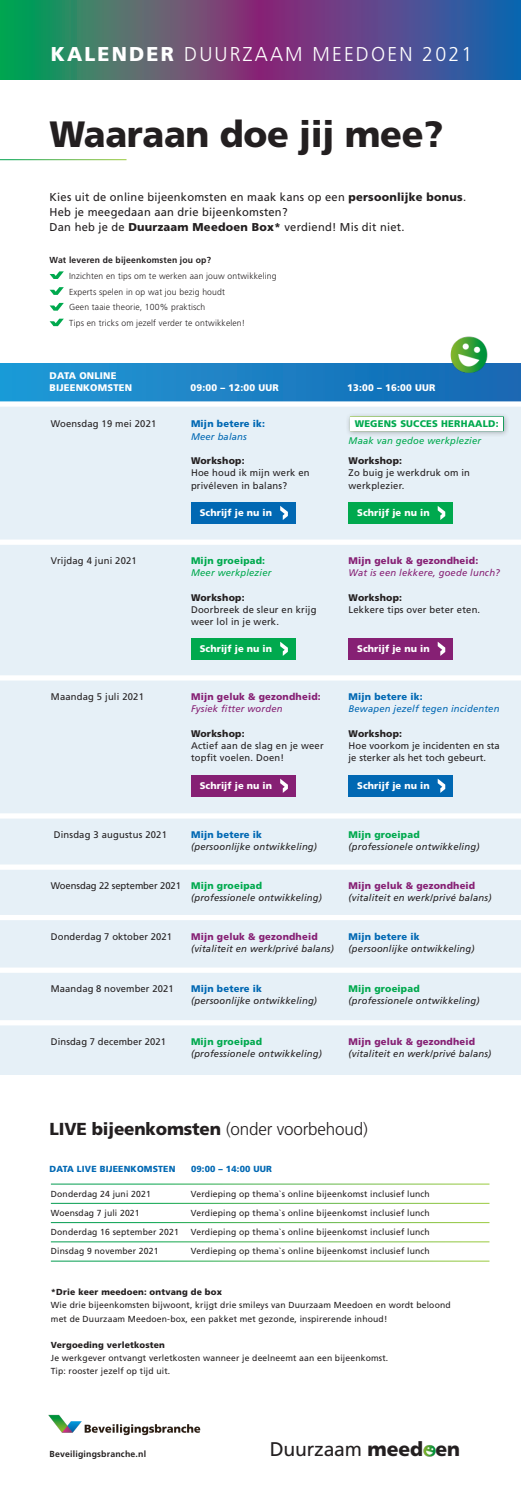
<style>
.page{position:relative;width:521px;height:1489px;background:#fff}
.page>*{position:absolute;margin:0;border:0;box-sizing:border-box;transform-origin:0 0}
.t1{font:900 36.57px "Frutiger";letter-spacing:-.01em;color:#231f20}
.t2{font:300 20.04px "Frutiger";letter-spacing:.11em;color:#fff}
.t3{font:19.78px "Frutiger";letter-spacing:-.01em;color:#231f20}
.t4{font:900 17.32px "Frutiger";letter-spacing:-.01em;color:#231f20}
.t5{font:11.38px/14.9px "Frutiger";letter-spacing:.02em;color:#231f20}
.t6{font:9.62px/12.2px "Frutiger";letter-spacing:.02em;color:#231f20}
.t7{font:italic 9.62px "Frutiger";letter-spacing:.02em;color:#231f20}
.t8{font:900 9.62px/12.2px "Frutiger";letter-spacing:.01em;color:#fff}
.t9{font:900 9.62px "Frutiger";letter-spacing:.02em;color:#862074}
.t10{font:900 9.62px "Frutiger";letter-spacing:.02em;color:#00a94e}
.t11{font:900 9.62px "Frutiger";letter-spacing:.02em;color:#0168b3}
.t12{font:900 9.62px "Frutiger";letter-spacing:.02em;color:#231f20}
.t13{font:italic 9.62px "Frutiger";letter-spacing:.02em;color:#862074}
.t14{font:italic 9.62px "Frutiger";letter-spacing:.02em;color:#0168b3}
.t15{font:italic 9.62px "Frutiger";letter-spacing:.02em;color:#00a94e}
.t16{font:9.62px "Frutiger";letter-spacing:-.01em;color:#231f20}
.t17{font:900 8.84px "Frutiger";letter-spacing:.02em;color:#0168b3}
.t18{font:8.75px/13.1px "Frutiger";letter-spacing:.02em;color:#231f20}
.t19{font:300 8.75px/15.8px "Frutiger";letter-spacing:.02em;color:#231f20}
.t20{font:700 8.75px "Frutiger";letter-spacing:.02em;color:#231f20}
.t21{font:900 8.75px "Frutiger";letter-spacing:.02em;color:#231f20}
.s1{font-weight:900}
.s2{font-weight:300}
.s3{font-weight:900;color:#fff}
</style>
<div class="page">
<div style="left:0;top:405px;width:521px;height:670px;background:#e6f0f7"></div>
<div style="left:345px;top:412px;width:164px;height:25px;background:#231f20;opacity:.33"></div>
<div style="left:350px;top:416px;width:154px;height:15px;background:#fff;border:1px solid #fff"></div>
<div style="left:0;top:363px;width:521px;height:38px;background:linear-gradient(to right,#219ad6,#1567b2)"></div>
<svg style="left:0;top:0;width:521px;height:79px;background:#505b7e"></svg>
<svg style="left:50px;top:271px;width:14px;height:8px"></svg>
<svg style="left:50px;top:287px;width:14px;height:7px"></svg>
<svg style="left:50px;top:303px;width:14px;height:7px"></svg>
<svg style="left:50px;top:319px;width:14px;height:7px"></svg>
<img style="left:48px;top:1414px;width:153px;height:21px">
<img style="left:423px;top:1445px;width:12px;height:12px">
<div style="left:0;top:401px;width:521px;height:5px;background:#fff"></div>
<div style="left:0;top:539px;width:521px;height:6px;background:#fff"></div>
<div style="left:0;top:675px;width:521px;height:5px;background:#fff"></div>
<div style="left:0;top:813px;width:521px;height:5px;background:#fff"></div>
<div style="left:0;top:864px;width:521px;height:5px;background:#fff"></div>
<div style="left:0;top:914px;width:521px;height:6px;background:#fff"></div>
<div style="left:0;top:967px;width:521px;height:5px;background:#fff"></div>
<div style="left:0;top:1020px;width:521px;height:5px;background:#fff"></div>
<img style="left:446px;top:336px;width:43px;height:42px">
<div style="left:348px;top:502px;width:104px;height:21px;background:#00a94e"></div>
<svg style="left:438px;top:506px;width:7px;height:14px"></svg>
<div style="left:348px;top:637px;width:104px;height:22px;background:#862074"></div>
<svg style="left:438px;top:642px;width:7px;height:14px"></svg>
<div style="left:191px;top:637px;width:104px;height:22px;background:#00a94e"></div>
<svg style="left:280px;top:641px;width:7px;height:15px"></svg>
<div style="left:348px;top:774px;width:104px;height:22px;background:#0168b3"></div>
<svg style="left:438px;top:779px;width:7px;height:13px"></svg>
<div style="left:191px;top:774px;width:104px;height:22px;background:#862074"></div>
<svg style="left:280px;top:778px;width:7px;height:14px"></svg>
<div style="left:191px;top:502px;width:104px;height:21px;background:#0168b3"></div>
<svg style="left:280px;top:506px;width:7px;height:14px"></svg>
<h2 class="t2" style="left:51px;top:43px;width:423px"><span class="s1">KALENDER</span> DUURZAAM MEEDOEN 2021</h2>
<h1 class="t1" style="left:50px;top:112px;width:395px">Waaraan doe jij mee?</h1>
<h3 class="t5" style="left:50px;top:189px;width:418px">Kies uit de online bijeenkomsten en maak kans op een <span class="s1">persoonlijke bonus</span>.<br>Heb je meegedaan aan drie bijeenkomsten?<br>Dan heb je de <span class="s1">Duurzaam Meedoen Box*</span> verdiend! Mis dit niet.</h3>
<p class="t20" style="left:50px;top:255px;width:163px">Wat leveren de bijeenkomsten jou op?</p>
<p class="t19" style="left:69px;top:268px;width:209px">Inzichten en tips om te werken aan jouw ontwikkeling Experts spelen in op wat jou bezig houdt<br>Geen taaie theorie, 100% praktisch<br>Tips en tricks om jezelf verder te ontwikkelen!</p>
<p class="t8" style="left:50px;top:369px;width:84px">DATA ONLINE<br>BIJEENKOMSTEN</p>
<p class="t8" style="left:190px;top:381px;width:90px">09:00 – 12:00 UUR</p>
<p class="t8" style="left:347px;top:381px;width:90px">13:00 – 16:00 UUR</p>
<p class="t6" style="left:51px;top:417px;width:107px">Woensdag 19 mei 2021</p>
<p class="t11" style="left:191px;top:418px;width:76px">Mijn betere ik:</p>
<p class="t14" style="left:191px;top:430px;width:57px">Meer balans</p>
<p class="t12" style="left:191px;top:455px;width:55px">Workshop:</p>
<p class="t6" style="left:191px;top:466px;width:120px">Hoe houd ik mijn werk en privéleven in balans?</p>
<p class="t10" style="left:355px;top:418px;width:145px">WEGENS SUCCES HERHAALD:</p>
<p class="t15" style="left:348px;top:435px;width:134px">Maak van gedoe werkplezier</p>
<p class="t12" style="left:348px;top:455px;width:55px">Workshop:</p>
<p class="t6" style="left:348px;top:466px;width:123px">Zo buig je werkdruk om in werkplezier.</p>
<p class="t8" style="left:200px;top:506px;width:74px">Schrijf je nu in</p>
<p class="t8" style="left:357px;top:506px;width:74px">Schrijf je nu in</p>
<p class="t6" style="left:51px;top:554px;width:87px">Vrijdag 4 juni 2021</p>
<p class="t10" style="left:191px;top:555px;width:76px">Mijn groeipad:</p>
<p class="t15" style="left:191px;top:567px;width:82px">Meer werkplezier</p>
<p class="t12" style="left:191px;top:591px;width:55px">Workshop:</p>
<p class="t6" style="left:191px;top:603px;width:127px">Doorbreek de sleur en krijg weer lol in je werk.</p>
<p class="t9" style="left:348px;top:555px;width:131px">Mijn geluk &amp; gezondheid:</p>
<p class="t13" style="left:348px;top:567px;width:153px">Wat is een lekkere, goede lunch?</p>
<p class="t12" style="left:348px;top:591px;width:55px">Workshop:</p>
<p class="t6" style="left:348px;top:603px;width:133px">Lekkere tips over beter eten.</p>
<p class="t8" style="left:200px;top:642px;width:74px">Schrijf je nu in</p>
<p class="t8" style="left:357px;top:642px;width:74px">Schrijf je nu in</p>
<p class="t6" style="left:51px;top:690px;width:95px">Maandag 5 juli 2021</p>
<p class="t9" style="left:191px;top:690px;width:131px">Mijn geluk &amp; gezondheid:</p>
<p class="t13" style="left:191px;top:703px;width:93px">Fysiek fitter worden</p>
<p class="t12" style="left:191px;top:727px;width:55px">Workshop:</p>
<p class="t6" style="left:191px;top:739px;width:134px">Actief aan de slag en je weer topfit voelen. Doen!</p>
<p class="t11" style="left:349px;top:690px;width:76px">Mijn betere ik:</p>
<p class="t14" style="left:349px;top:703px;width:152px">Bewapen jezelf tegen incidenten</p>
<p class="t12" style="left:349px;top:727px;width:55px">Workshop:</p>
<p class="t6" style="left:349px;top:739px;width:153px">Hoe voorkom je incidenten en sta je sterker als het toch gebeurt.</p>
<p class="t8" style="left:200px;top:779px;width:74px">Schrijf je nu in</p>
<p class="t8" style="left:357px;top:779px;width:74px">Schrijf je nu in</p>
<p class="t6" style="left:54px;top:828px;width:115px">Dinsdag 3 augustus 2021</p>
<p class="t11" style="left:191px;top:828px;width:72px">Mijn betere ik</p>
<p class="t7" style="left:191px;top:841px;width:127px">(persoonlijke ontwikkeling)</p>
<p class="t10" style="left:349px;top:828px;width:73px">Mijn groeipad</p>
<p class="t7" style="left:349px;top:841px;width:132px">(professionele ontwikkeling)</p>
<p class="t16" style="left:51px;top:880px;width:131px">Woensdag 22 september 2021</p>
<p class="t10" style="left:191px;top:879px;width:73px">Mijn groeipad</p>
<p class="t7" style="left:191px;top:892px;width:132px">(professionele ontwikkeling)</p>
<p class="t9" style="left:349px;top:879px;width:128px">Mijn geluk &amp; gezondheid</p>
<p class="t7" style="left:349px;top:892px;width:144px">(vitaliteit en werk/privé balans)</p>
<p class="t6" style="left:51px;top:929px;width:123px">Donderdag 7 oktober 2021</p>
<p class="t9" style="left:191px;top:930px;width:128px">Mijn geluk &amp; gezondheid</p>
<p class="t7" style="left:191px;top:942px;width:144px">(vitaliteit en werk/privé balans)</p>
<p class="t11" style="left:349px;top:930px;width:72px">Mijn betere ik</p>
<p class="t7" style="left:349px;top:942px;width:127px">(persoonlijke ontwikkeling)</p>
<p class="t6" style="left:51px;top:982px;width:124px">Maandag 8 november 2021</p>
<p class="t11" style="left:191px;top:982px;width:72px">Mijn betere ik</p>
<p class="t7" style="left:191px;top:995px;width:127px">(persoonlijke ontwikkeling)</p>
<p class="t10" style="left:349px;top:982px;width:73px">Mijn groeipad</p>
<p class="t7" style="left:349px;top:995px;width:132px">(professionele ontwikkeling)</p>
<p class="t6" style="left:51px;top:1035px;width:117px">Dinsdag 7 december 2021</p>
<p class="t10" style="left:191px;top:1035px;width:73px">Mijn groeipad</p>
<p class="t7" style="left:191px;top:1048px;width:132px">(professionele ontwikkeling)</p>
<p class="t9" style="left:348px;top:1035px;width:128px">Mijn geluk &amp; gezondheid</p>
<p class="t7" style="left:348px;top:1048px;width:144px">(vitaliteit en werk/privé balans)</p>
<h3 class="t4" style="left:50px;top:1118px;width:320px">LIVE bijeenkomsten <span class="s2">(onder voorbehoud)</span></h3>
<p class="t17" style="left:50px;top:1163px;width:127px">DATA LIVE BIJEENKOMSTEN</p>
<p class="t17" style="left:191px;top:1163px;width:83px">09:00 – 14:00 UUR</p>
<p class="t18" style="left:51px;top:1186px;width:101px">Donderdag 24 juni 2021</p>
<p class="t18" style="left:191px;top:1186px;width:240px">Verdieping op thema`s online bijeenkomst inclusief lunch</p>
<p class="t18" style="left:51px;top:1205px;width:90px">Woensdag 7 juli 2021</p>
<p class="t18" style="left:191px;top:1205px;width:240px">Verdieping op thema`s online bijeenkomst inclusief lunch</p>
<p class="t18" style="left:51px;top:1225px;width:129px">Donderdag 16 september 2021</p>
<p class="t18" style="left:191px;top:1225px;width:240px">Verdieping op thema`s online bijeenkomst inclusief lunch</p>
<p class="t18" style="left:51px;top:1244px;width:109px">Dinsdag 9 november 2021</p>
<p class="t18" style="left:191px;top:1244px;width:240px">Verdieping op thema`s online bijeenkomst inclusief lunch</p>
<p class="t21" style="left:51px;top:1286px;width:173px">*Drie keer meedoen: ontvang de box</p>
<p class="t18" style="left:51px;top:1298px;width:401px">Wie drie bijeenkomsten bijwoont, krijgt drie smileys van Duurzaam Meedoen en wordt beloond met de Duurzaam Meedoen-box, een pakket met gezonde, inspirerende inhoud!</p>
<p class="t21" style="left:51px;top:1339px;width:116px">Vergoeding verletkosten</p>
<p class="t18" style="left:51px;top:1351px;width:339px">Je werkgever ontvangt verletkosten wanneer je deelneemt aan een bijeenkomst.<br>Tip: rooster jezelf op tijd uit.</p>
<p class="t20" style="left:50px;top:1448px;width:98px">Beveiligingsbranche.nl</p>
<h3 class="t3" style="left:270px;top:1437px;width:192px">Duurzaam <span class="s1">meed</span><span class="s3">o</span><span class="s1">en</span></h3>
</div>
